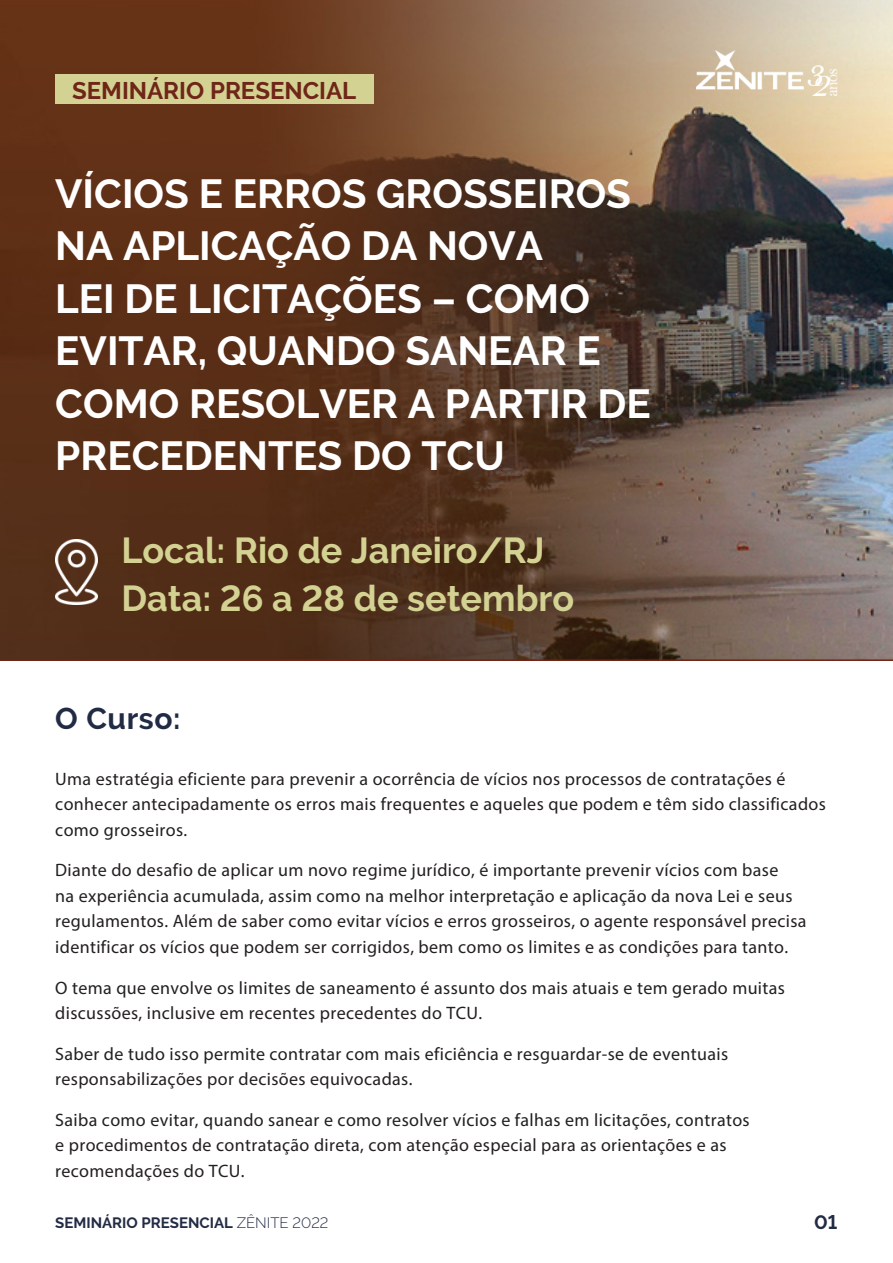
<style>
.page{position:relative;width:893px;height:1263px;background:#fff}
.page>*{position:absolute;margin:0;border:0;box-sizing:border-box;transform-origin:0 0}
.TITULO_pg01{font:700 40.5px/52.5px "Rising Sun";color:#fff}
.DATA_pg01{font:700 36px "Rising Sun";color:#d3d292}
.TITULO{font:700 30px "Rising Sun";letter-spacing:.02em;color:#222b44}
.DATA_pg01-2{font:700 24px "Rising Sun";color:#6f2518}
.t1{font:700 19.5px "Rising Sun";color:#222b44}
.CORPO{font:18px/25.5px "Myriad Pro";letter-spacing:.02em;color:#231f20}
.t2{font:700 15px "Rising Sun";color:#222b44}
.s1{font-weight:300}
</style>
<div class="page">
<img style="left:0;top:0;width:893px;height:661px">
<div style="left:55px;top:74px;width:318px;height:30px;background:#d3d292"></div>
<img style="left:55px;top:539px;width:43px;height:66px">
<img style="left:696px;top:51px;width:142px;height:45px">
<p class="DATA_pg01-2" style="left:72px;top:77px;width:286px">SEMINÁRIO PRESENCIAL</p>
<p class="TITULO_pg01" style="left:55px;top:167px;width:597px">VÍCIOS E ERROS GROSSEIROS<br>NA APLICAÇÃO DA NOVA<br>LEI DE LICITAÇÕES – COMO<br>EVITAR, QUANDO SANEAR E<br>COMO RESOLVER A PARTIR DE<br>PRECEDENTES DO TCU</p>
<p class="DATA_pg01" style="left:121px;top:530px;width:425px">Local: Rio de Janeiro/RJ</p>
<p class="DATA_pg01" style="left:121px;top:577px;width:454px">Data: 26 a 28 de setembro</p>
<p class="TITULO" style="left:55px;top:702px;width:127px">O Curso:</p>
<p class="CORPO" style="left:55px;top:766px;width:772px">Uma estratégia eficiente para prevenir a ocorrência de vícios nos processos de contratações é conhecer antecipadamente os erros mais frequentes e aqueles que podem e têm sido classificados como grosseiros.</p>
<p class="CORPO" style="left:55px;top:857px;width:753px">Diante do desafio de aplicar um novo regime jurídico, é importante prevenir vícios com base<br>na experiência acumulada, assim como na melhor interpretação e aplicação da nova Lei e seus regulamentos. Além de saber como evitar vícios e erros grosseiros, o agente responsável precisa identificar os vícios que podem ser corrigidos, bem como os limites e as condições para tanto.</p>
<p class="CORPO" style="left:55px;top:974px;width:731px">O tema que envolve os limites de saneamento é assunto dos mais atuais e tem gerado muitas discussões, inclusive em recentes precedentes do TCU.</p>
<p class="CORPO" style="left:55px;top:1040px;width:674px">Saber de tudo isso permite contratar com mais eficiência e resguardar-se de eventuais responsabilizações por decisões equivocadas.</p>
<p class="CORPO" style="left:55px;top:1106px;width:696px">Saiba como evitar, quando sanear e como resolver vícios e falhas em licitações, contratos e procedimentos de contratação direta, com atenção especial para as orientações e as recomendações do TCU.</p>
<p class="t2" style="left:55px;top:1214px;width:275px">SEMINÁRIO PRESENCIAL <span class="s1">ZÊNITE 2022</span></p>
<p class="t1" style="left:814px;top:1211px;width:25px">01</p>
</div>
